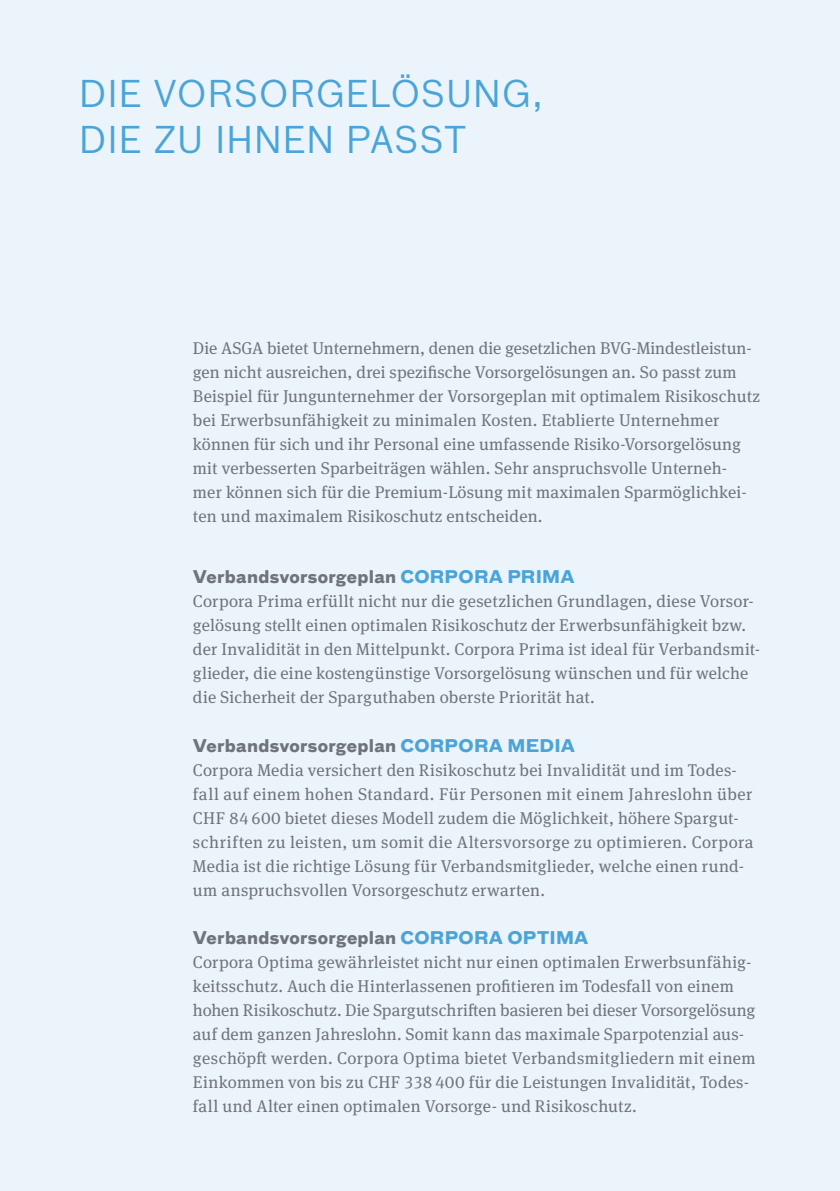
<style>
.page{position:relative;width:840px;height:1191px;background:#fff}
.page>*{position:absolute;margin:0;border:0;box-sizing:border-box;transform-origin:0 0}
.t1{font:36px/46px "Bau Pro";letter-spacing:.04em;color:#4ba4d8}
.t2{font:17px/24px "Meta Serif Pro";letter-spacing:.01em;color:#6f747b}
.t3{font:700 17px "Bau Pro";letter-spacing:.015em;color:#6f747b}
.s1{color:#4ba4d8}
</style>
<div class="page">
<div style="left:0;top:0;width:839px;height:1191px;background:#ebf4fa"></div>
<h1 class="t1" style="left:80px;top:70px;width:464px">DIE VORSORGELÖSUNG,<br>DIE ZU IHNEN PASST</h1>
<p class="t2" style="left:193px;top:335px;width:568px">Die ASGA bietet Unternehmern, denen die gesetzlichen BVG-Mindestleistun&shy;gen nicht ausreichen, drei spezifische Vorsorgelösungen an. So passt zum Beispiel für Jungunternehmer der Vorsorgeplan mit optimalem Risikoschutz bei Erwerbsunfähigkeit zu minimalen Kosten. Etablierte Unternehmer können für sich und ihr Personal eine umfassende Risiko-Vorsorgelösung mit verbesserten Sparbeiträgen wählen. Sehr anspruchsvolle Unterneh&shy;mer können sich für die Premium-Lösung mit maximalen Sparmöglichkei&shy;ten und maximalem Risikoschutz entscheiden.</p>
<p class="t3" style="left:193px;top:562px;width:383px">Verbandsvorsorgeplan <span class="s1">CORPORA PRIMA</span></p>
<p class="t2" style="left:193px;top:588px;width:568px">Corpora Prima erfüllt nicht nur die gesetzlichen Grundlagen, diese Vorsor&shy;gelösung stellt einen optimalen Risikoschutz der Erwerbsunfähigkeit bzw. der Invalidität in den Mittelpunkt. Corpora Prima ist ideal für Verbandsmit&shy;glieder, die eine kostengünstige Vorsorgelösung wünschen und für welche die Sicherheit der Sparguthaben oberste Priorität hat.</p>
<p class="t3" style="left:193px;top:730px;width:383px">Verbandsvorsorgeplan <span class="s1">CORPORA MEDIA</span></p>
<p class="t2" style="left:193px;top:756px;width:562px">Corpora Media versichert den Risikoschutz bei Invalidität und im Todes&shy;fall auf einem hohen Standard. Für Personen mit einem Jahreslohn über CHF 84600 bietet dieses Modell zudem die Möglichkeit, höhere Spargut&shy;schriften zu leisten, um somit die Altersvorsorge zu optimieren. Corpora Media ist die richtige Lösung für Verbandsmitglieder, welche einen rund&shy;um anspruchsvollen Vorsorgeschutz erwarten.</p>
<p class="t3" style="left:193px;top:922px;width:397px">Verbandsvorsorgeplan <span class="s1">CORPORA OPTIMA</span></p>
<p class="t2" style="left:193px;top:949px;width:564px">Corpora Optima gewährleistet nicht nur einen optimalen Erwerbsunfähig&shy;keitsschutz. Auch die Hinterlassenen profitieren im Todesfall von einem hohen Risikoschutz. Die Spargutschriften basieren bei dieser Vorsorgelösung auf dem ganzen Jahreslohn. Somit kann das maximale Sparpotenzial aus&shy;geschöpft werden. Corpora Optima bietet Verbandsmitgliedern mit einem Einkommen von bis zu CHF 338400 für die Leistungen Invalidität, Todes&shy;fall und Alter einen optimalen Vorsorge- und Risikoschutz.</p>
</div>
